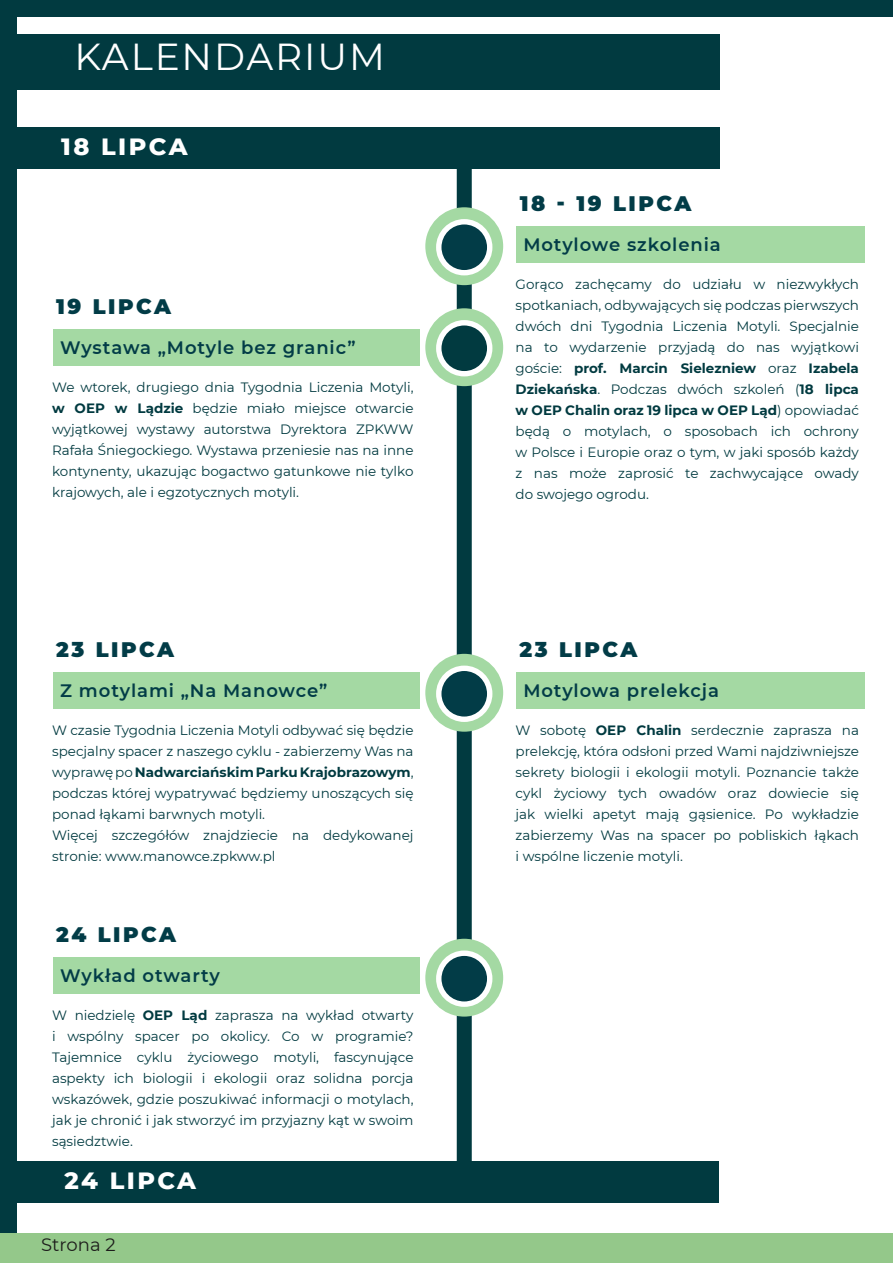
<style>
.page{position:relative;width:893px;height:1263px;background:#fff}
.page>*{position:absolute;margin:0;border:0;box-sizing:border-box;transform-origin:0 0}
.TYTUŁ_ARTYUŁU{font:37.5px "Montserrat";letter-spacing:.05em;color:#fff}
.t1{font:800 24px "Montserrat";letter-spacing:.1em;color:#fff}
.Kalendarium_data{font:900 21px "Montserrat";letter-spacing:.12em;color:#023c47}
.Kalendarium_podtytuł{font:600 18px "Montserrat";letter-spacing:.05em;color:#023c47}
.t2{font:18px "Montserrat";color:#1d1d1b}
.Kalendarium_treść{font:13.5px/21px "Montserrat";color:#013a40;text-align:justify}
.s1{font-weight:700}
</style>
<div class="page">
<div style="left:0;top:0;width:17px;height:1263px;background:#013a40"></div>
<div style="left:0;top:0;width:893px;height:17px;background:#013a40"></div>
<div style="left:0;top:1233px;width:893px;height:30px;background:#94c88a"></div>
<div style="left:2px;top:34px;width:718px;height:55px;background:#013a40"></div>
<div style="left:2px;top:128px;width:718px;height:41px;background:#013a40"></div>
<div style="left:2px;top:1161px;width:717px;height:41px;background:#013a40"></div>
<div style="left:457px;top:128px;width:15px;height:1074px;background:#013a40"></div>
<div style="left:425px;top:207px;width:78px;height:78px;background:#a4d9a3;border-radius:50%"></div>
<div style="left:439px;top:222px;width:51px;height:51px;background:#023c47;border-radius:50%"></div>
<div style="left:436px;top:219px;width:56px;height:56px;border:5px solid #fff;border-radius:50%"></div>
<div style="left:425px;top:308px;width:78px;height:78px;background:#a4d9a3;border-radius:50%"></div>
<div style="left:439px;top:323px;width:51px;height:51px;background:#013a40;border-radius:50%"></div>
<div style="left:436px;top:320px;width:56px;height:56px;border:5px solid #fff;border-radius:50%"></div>
<div style="left:53px;top:329px;width:366px;height:37px;background:#a4d9a3"></div>
<div style="left:516px;top:226px;width:349px;height:37px;background:#a4d9a3"></div>
<div style="left:425px;top:654px;width:78px;height:78px;background:#a4d9a3;border-radius:50%"></div>
<div style="left:439px;top:668px;width:51px;height:51px;background:#023c47;border-radius:50%"></div>
<div style="left:436px;top:666px;width:56px;height:56px;border:5px solid #fff;border-radius:50%"></div>
<div style="left:53px;top:672px;width:366px;height:37px;background:#a4d9a3"></div>
<div style="left:425px;top:939px;width:78px;height:77px;background:#a4d9a3;border-radius:50%"></div>
<div style="left:439px;top:953px;width:51px;height:51px;background:#023c47;border-radius:50%"></div>
<div style="left:436px;top:950px;width:56px;height:57px;border:5px solid #fff;border-radius:50%"></div>
<div style="left:53px;top:957px;width:366px;height:37px;background:#a4d9a3"></div>
<div style="left:516px;top:672px;width:349px;height:37px;background:#a4d9a3"></div>
<p class="TYTUŁ_ARTYUŁU" style="left:74px;top:31px;width:312px">KALENDARIUM</p>
<p class="t1" style="left:61px;top:129px;width:128px">18 LIPCA</p>
<p class="Kalendarium_data" style="left:56px;top:290px;width:116px">19 LIPCA</p>
<p class="Kalendarium_podtytuł" style="left:60px;top:335px;width:297px">Wystawa „Motyle bez granic”</p>
<p class="Kalendarium_treść" style="left:52px;top:376px;width:363px">We wtorek, drugiego dnia Tygodnia Liczenia Motyli, <span class="s1">w OEP w Lądzie</span> będzie miało miejsce otwarcie wyjątkowej wystawy autorstwa Dyrektora ZPKWW Rafała Śniegockiego. Wystawa przeniesie nas na inne kontynenty, ukazując bogactwo gatunkowe nie tylko krajowych, ale i egzotycznych motyli.</p>
<p class="Kalendarium_data" style="left:56px;top:634px;width:119px">23 LIPCA</p>
<p class="Kalendarium_podtytuł" style="left:60px;top:678px;width:269px">Z motylami „Na Manowce”</p>
<p class="Kalendarium_treść" style="left:52px;top:720px;width:363px">W czasie Tygodnia Liczenia Motyli odbywać się będzie specjalny spacer z naszego cyklu - zabierzemy Was na wyprawę po <span class="s1">Nadwarciańskim Parku Krajobrazowym</span>, podczas której wypatrywać będziemy unoszących się ponad łąkami barwnych motyli.</p>
<p class="Kalendarium_treść" style="left:52px;top:825px;width:363px">Więcej szczegółów znajdziecie na dedykowanej stronie: www.manowce.zpkww.pl</p>
<p class="Kalendarium_data" style="left:56px;top:919px;width:121px">24 LIPCA</p>
<p class="Kalendarium_podtytuł" style="left:60px;top:963px;width:161px">Wykład otwarty</p>
<p class="Kalendarium_treść" style="left:52px;top:1004px;width:363px">W niedzielę <span class="s1">OEP Ląd</span> zaprasza na wykład otwarty i wspólny spacer po okolicy. Co w programie?<br>Tajemnice cyklu życiowego motyli, fascynujące aspekty ich biologii i ekologii oraz solidna porcja wskazówek, gdzie poszukiwać informacji o motylach, jak je chronić i jak stworzyć im przyjazny kąt w swoim sąsiedztwie.</p>
<p class="t1" style="left:65px;top:1162px;width:133px">24 LIPCA</p>
<h3 class="t2" style="left:41px;top:1232px;width:76px">Strona 2</h3>
<p class="Kalendarium_data" style="left:520px;top:187px;width:173px">18 - 19 LIPCA</p>
<p class="Kalendarium_podtytuł" style="left:523px;top:231px;width:199px">Motylowe szkolenia</p>
<p class="Kalendarium_treść" style="left:516px;top:273px;width:345px">Gorąco zachęcamy do udziału w niezwykłych spotkaniach, odbywających się podczas pierwszych dwóch dni Tygodnia Liczenia Motyli. Specjalnie na to wydarzenie przyjadą do nas wyjątkowi goście: <span class="s1">prof. Marcin Sielezniew</span> oraz <span class="s1">Izabela Dziekańska</span>. Podczas dwóch szkoleń (<span class="s1">18 lipca w OEP Chalin oraz 19 lipca w OEP Ląd</span>) opowiadać będą o motylach, o sposobach ich ochrony w Polsce i Europie oraz o tym, w jaki sposób każdy z nas może zaprosić te zachwycające owady do swojego ogrodu.</p>
<p class="Kalendarium_data" style="left:519px;top:634px;width:119px">23 LIPCA</p>
<p class="Kalendarium_podtytuł" style="left:523px;top:678px;width:197px">Motylowa prelekcja</p>
<p class="Kalendarium_treść" style="left:516px;top:720px;width:345px">W sobotę <span class="s1">OEP Chalin</span> serdecznie zaprasza na prelekcję, która odsłoni przed Wami najdziwniejsze sekrety biologii i ekologii motyli. Poznancie także cykl życiowy tych owadów oraz dowiecie się jak wielki apetyt mają gąsienice. Po wykładzie zabierzemy Was na spacer po pobliskich łąkach i wspólne liczenie motyli.</p>
</div>
